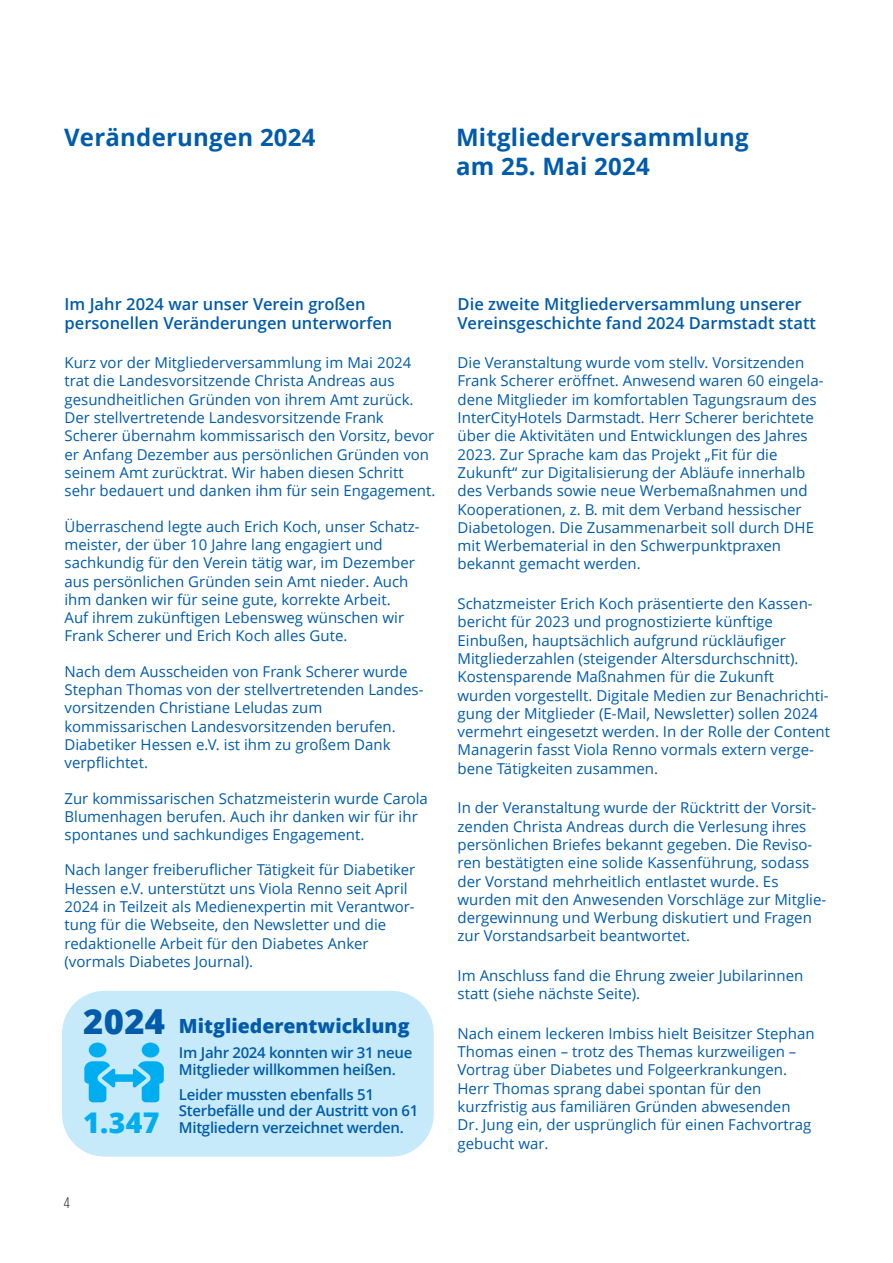
<style>
.page{position:relative;width:893px;height:1263px;background:#fff}
.page>*{position:absolute;margin:0;border:0;box-sizing:border-box;transform-origin:0 0}
.Unterüberschrift{font:800 34.5px "Open Sans";color:#015bab}
.Unterüberschrift-2{font:800 28.5px "Open Sans";color:#00aeef}
.Unterüberschrift-3{font:700 24px/28.8px "Open Sans";letter-spacing:.01em;color:#015bab}
.Fließtext{font:800 19.5px "Open Sans";color:#015bab}
.Fließtext-2{font:600 16.5px/18.3px "Open Sans";color:#015bab}
.Fließtext-3{font:15px/18.3px "Open Sans";color:#015bab}
.Fließtext-4{font:600 15px/16.5px "Open Sans";letter-spacing:-.02em;color:#015bab}
.t1{font:300 condensed 15px "Open Sans";color:#231f20}
</style>
<div class="page">
<div style="left:62px;top:991px;width:372px;height:166px;background:#c6eafa;border-radius:43px"></div>
<p class="Unterüberschrift-3" style="left:64px;top:122px;width:253px">Veränderungen 2024</p>
<p class="Unterüberschrift-3" style="left:456px;top:122px;width:294px">Mitgliederversammlung am 25. Mai 2024</p>
<p class="Fließtext-2" style="left:64px;top:295px;width:329px">Im Jahr 2024 war unser Verein großen personellen Veränderungen unterworfen</p>
<p class="Fließtext-3" style="left:64px;top:353px;width:372px">Kurz vor der Mitgliederversammlung im Mai 2024 trat die Landesvorsitzende Christa Andreas aus gesundheitlichen Gründen von ihrem Amt zurück.<br>Der stellvertretende Landesvorsitzende Frank Scherer übernahm kommissarisch den Vorsitz, bevor er Anfang Dezember aus persönlichen Gründen von seinem Amt zurücktrat. Wir haben diesen Schritt sehr bedauert und danken ihm für sein Engagement.</p>
<p class="Fließtext-3" style="left:64px;top:517px;width:357px">Überraschend legte auch Erich Koch, unser Schatz&shy;meister, der über 10 Jahre lang engagiert und sachkundig für den Verein tätig war, im Dezember aus persönlichen Gründen sein Amt nieder. Auch ihm danken wir für seine gute, korrekte Arbeit.<br>Auf ihrem zukünftigen Lebensweg wünschen wir Frank Scherer und Erich Koch alles Gute.</p>
<p class="Fließtext-3" style="left:64px;top:662px;width:361px">Nach dem Ausscheiden von Frank Scherer wurde Stephan Thomas von der stellvertretenden Landes&shy;vorsitzenden Christiane Leludas zum kommissarischen Landesvorsitzenden berufen.<br>Diabetiker Hessen e.V. ist ihm zu großem Dank verpflichtet.</p>
<p class="Fließtext-3" style="left:64px;top:788px;width:365px">Zur kommissarischen Schatzmeisterin wurde Carola<br>Blumenhagen berufen. Auch ihr danken wir für ihr spontanes und sachkundiges Engagement.</p>
<p class="Fließtext-3" style="left:64px;top:860px;width:352px">Nach langer freiberuflicher Tätigkeit für Diabetiker Hessen e.V. unterstützt uns Viola Renno seit April 2024 in Teilzeit als Medienexpertin mit Verantwor&shy;tung für die Webseite, den Newsletter und die redaktionelle Arbeit für den Diabetes Anker (vormals Diabetes Journal).</p>
<p class="Unterüberschrift" style="left:83px;top:995px;width:83px">2024</p>
<p class="Unterüberschrift-2" style="left:83px;top:1101px;width:78px">1.347</p>
<p class="Fließtext" style="left:179px;top:1011px;width:232px">Mitgliederentwicklung</p>
<p class="Fließtext-4" style="left:179px;top:1044px;width:235px">Im Jahr 2024 konnten wir 31 neue<br>Mitglieder willkommen heißen.</p>
<p class="Fließtext-4" style="left:179px;top:1086px;width:241px">Leider mussten ebenfalls 51<br>Sterbefälle und der Austritt von 61<br>Mitgliedern verzeichnet werden.</p>
<p class="t1" style="left:64px;top:1192px;width:7px">4</p>
<p class="Fließtext-2" style="left:458px;top:295px;width:360px">Die zweite Mitgliederversammlung unserer<br>Vereinsgeschichte fand 2024 Darmstadt statt</p>
<p class="Fließtext-3" style="left:458px;top:353px;width:367px">Die Veranstaltung wurde vom stellv. Vorsitzenden Frank Scherer eröffnet. Anwesend waren 60 eingela&shy;dene Mitglieder im komfortablen Tagungsraum des InterCityHotels Darmstadt. Herr Scherer berichtete über die Aktivitäten und Entwicklungen des Jahres 2023. Zur Sprache kam das Projekt „Fit für die Zukunft“ zur Digitalisierung der Abläufe innerhalb des Verbands sowie neue Werbemaßnahmen und Kooperationen, z. B. mit dem Verband hessischer Diabetologen. Die Zusammenarbeit soll durch DHE mit Werbematerial in den Schwerpunktpraxen bekannt gemacht werden.</p>
<p class="Fließtext-3" style="left:458px;top:594px;width:374px">Schatzmeister Erich Koch präsentierte den Kassen&shy;bericht für 2023 und prognostizierte künftige Einbußen, hauptsächlich aufgrund rückläufiger Mitgliederzahlen (steigender Altersdurchschnitt).<br>Kostensparende Maßnahmen für die Zukunft wurden vorgestellt. Digitale Medien zur Benachrichti&shy;gung der Mitglieder (E-Mail, Newsletter) sollen 2024 vermehrt eingesetzt werden. In der Rolle der Content Managerin fasst Viola Renno vormals extern verge&shy;bene Tätigkeiten zusammen.</p>
<p class="Fließtext-3" style="left:458px;top:798px;width:370px">In der Veranstaltung wurde der Rücktritt der Vorsit&shy;zenden Christa Andreas durch die Verlesung ihres persönlichen Briefes bekannt gegeben. Die Reviso&shy;ren bestätigten eine solide Kassenführung, sodass der Vorstand mehrheitlich entlastet wurde. Es wurden mit den Anwesenden Vorschläge zur Mitglie&shy;dergewinnung und Werbung diskutiert und Fragen zur Vorstandsarbeit beantwortet.</p>
<p class="Fließtext-3" style="left:458px;top:966px;width:347px">Im Anschluss fand die Ehrung zweier Jubilarinnen statt (siehe nächste Seite).</p>
<p class="Fließtext-3" style="left:458px;top:1024px;width:359px">Nach einem leckeren Imbiss hielt Beisitzer Stephan Thomas einen – trotz des Themas kurzweiligen – Vortrag über Diabetes und Folgeerkrankungen.<br>Herr Thomas sprang dabei spontan für den kurzfristig aus familiären Gründen abwesenden Dr. Jung ein, der usprünglich für einen Fachvortrag gebucht war.</p>
</div>
